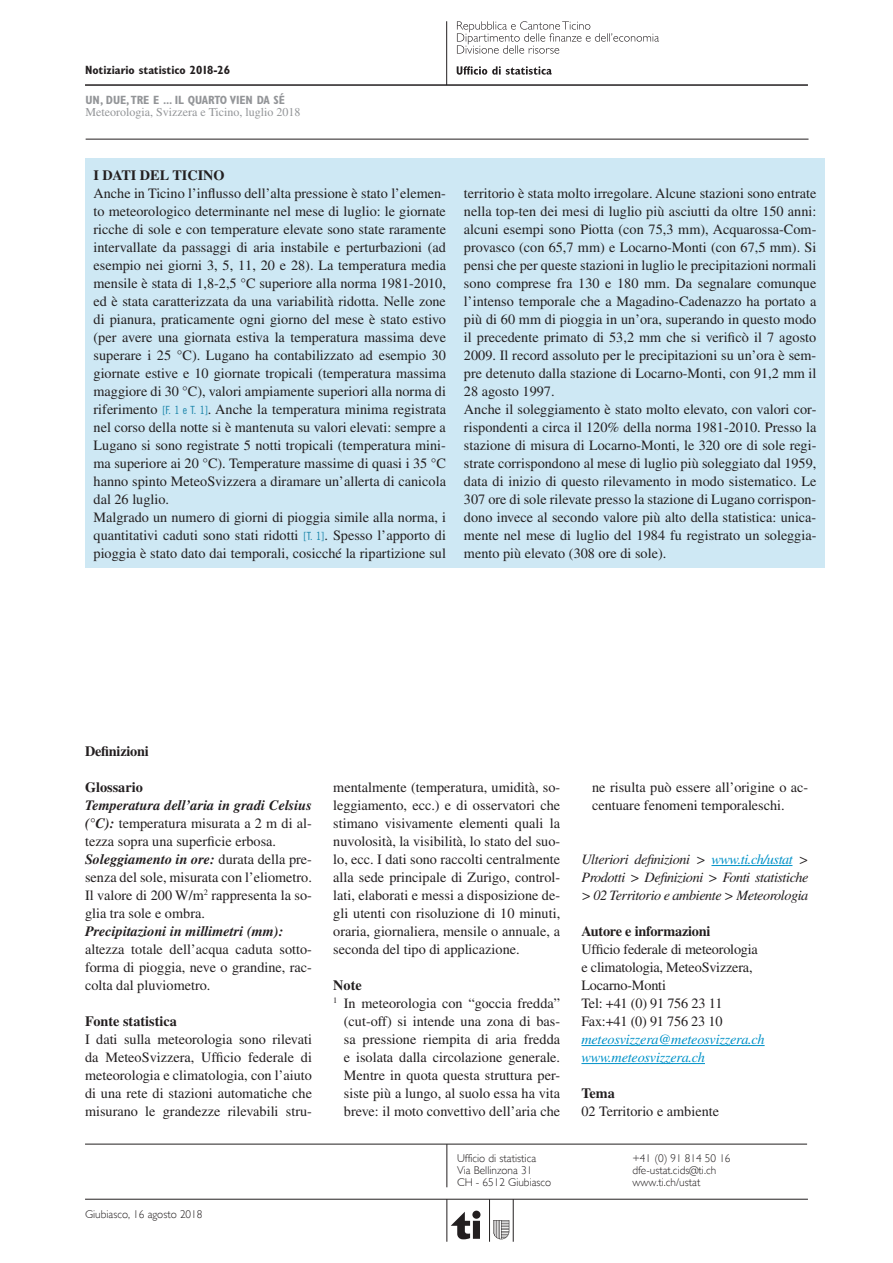
<style>
.page{position:relative;width:893px;height:1263px;background:#fff}
.page>*{position:absolute;margin:0;border:0;box-sizing:border-box;transform-origin:0 0}
.t1{font:14.25px/18px "Times LT Std";color:#231f20}
.t2{font:italic 14.25px/18px "Times LT Std";letter-spacing:-.03em;color:#231f20;text-align:justify}
.t3{font:700 14.25px "Times LT Std";color:#231f20}
.t4{font:italic 14.25px/18px "Times LT Std";letter-spacing:-.015em;color:#0092c8}
.t5{font:italic 700 14.25px "Times LT Std";color:#231f20}
.t6{font:12px "Times LT Std";color:#939598}
.t7{font:700 condensed 12px "Gill Sans MT Std";letter-spacing:-.01em;color:#939598}
.t8{font:700 condensed 12px "Gill Sans MT Std";color:#231f20}
.t9{font:300 11.25px/12px "Gill Sans";color:#231f20}
.s1{font-family:"Trade Gothic LT Std Cn 18";font-size:11.25px;color:#1a85aa}
.s2{font-weight:700;font-style:italic}
.s3{color:#0092c8}
</style>
<div class="page">
<svg style="left:493px;top:1220px;width:16px;height:19px"></svg>
<div style="left:472px;top:1210px;width:8px;height:9px;background:#231f20;border-radius:50%"></div>
<svg style="left:451px;top:1212px;width:19px;height:27px"></svg>
<div style="left:473px;top:1221px;width:7px;height:18px;background:#231f20"></div>
<hr style="left:85px;top:1144px;width:722px;height:1px;background:#231f20">
<hr style="left:85px;top:1199px;width:723px;height:1px;background:#231f20">
<hr style="left:447px;top:1199px;width:1px;height:43px;background:#231f20">
<hr style="left:489px;top:1199px;width:1px;height:43px;background:#231f20">
<hr style="left:513px;top:1199px;width:1px;height:43px;background:#231f20">
<hr style="left:447px;top:1144px;width:1px;height:43px;background:#231f20">
<svg style="left:457px;top:66px;width:95px;height:9px"></svg>
<svg style="left:457px;top:21px;width:202px;height:33px"></svg>
<hr style="left:85px;top:85px;width:723px;height:1px;background:#231f20">
<hr style="left:446px;top:21px;width:1px;height:64px;background:#231f20">
<hr style="left:86px;top:139px;width:722px;height:1px;background:#231f20">
<hr style="left:711px;top:865px;width:81px;height:1px;background:#0092c8">
<hr style="left:581px;top:1045px;width:184px;height:1px;background:#0092c8">
<hr style="left:581px;top:1063px;width:124px;height:1px;background:#0092c8">
<div style="left:85px;top:159px;width:740px;height:409px;background:#cee8f4"></div>
<p class="t8" style="left:85px;top:63px;width:146px">NOTIZIARIO STATISTICO 2018-26</p>
<p class="t7" style="left:86px;top:93px;width:201px">UN, DUE, TRE E ... IL QUARTO VIEN DA SÉ</p>
<p class="t6" style="left:86px;top:105px;width:217px">Meteorologia, Svizzera e Ticino, luglio 2018</p>
<p class="t3" style="left:94px;top:167px;width:133px">I DATI DEL TICINO</p>
<p class="t1" style="left:94px;top:184px;width:354px">Anche in Ticino l’influsso dell’alta pressione è stato l’elemen&shy;to meteorologico determinante nel mese di luglio: le giornate ricche di sole e con temperature elevate sono state raramente intervallate da passaggi di aria instabile e perturbazioni (ad esempio nei giorni 3, 5, 11, 20 e 28). La temperatura media mensile è stata di 1,8-2,5 °C superiore alla norma 1981-2010, ed è stata caratterizzata da una variabilità ridotta. Nelle zone di pianura, praticamente ogni giorno del mese è stato estivo (per avere una giornata estiva la temperatura massima deve superare i 25 °C). Lugano ha contabilizzato ad esempio 30 giornate estive e 10 giornate tropicali (temperatura massima maggiore di 30 °C), valori ampiamente superiori alla norma di riferimento <span class="s1">[F. 1 e T. 1]</span>. Anche la temperatura minima registrata nel corso della notte si è mantenuta su valori elevati: sempre a Lugano si sono registrate 5 notti tropicali (temperatura mini&shy;ma superiore ai 20 °C). Temperature massime di quasi i 35 °C hanno spinto MeteoSvizzera a diramare un’allerta di canicola dal 26 luglio.<br>Malgrado un numero di giorni di pioggia simile alla norma, i quantitativi caduti sono stati ridotti <span class="s1">[T. 1]</span>. Spesso l’apporto di pioggia è stato dato dai temporali, cosicché la ripartizione sul</p>
<p class="t1" style="left:464px;top:184px;width:354px">territorio è stata molto irregolare. Alcune stazioni sono entrate nella top-ten dei mesi di luglio più asciutti da oltre 150 anni: alcuni esempi sono Piotta (con 75,3 mm), Acquarossa-Com&shy;provasco (con 65,7 mm) e Locarno-Monti (con 67,5 mm). Si pensi che per queste stazioni in luglio le precipitazioni normali sono comprese fra 130 e 180 mm. Da segnalare comunque l’intenso temporale che a Magadino-Cadenazzo ha portato a più di 60 mm di pioggia in un’ora, superando in questo modo il precedente primato di 53,2 mm che si verificò il 7 agosto 2009. Il record assoluto per le precipitazioni su un’ora è sem&shy;pre detenuto dalla stazione di Locarno-Monti, con 91,2 mm il 28 agosto 1997.<br>Anche il soleggiamento è stato molto elevato, con valori cor&shy;rispondenti a circa il 120% della norma 1981-2010. Presso la stazione di misura di Locarno-Monti, le 320 ore di sole regi&shy;strate corrispondono al mese di luglio più soleggiato dal 1959, data di inizio di questo rilevamento in modo sistematico. Le 307 ore di sole rilevate presso la stazione di Lugano corrispon&shy;dono invece al secondo valore più alto della statistica: unica&shy;mente nel mese di luglio del 1984 fu registrato un soleggia&shy;mento più elevato (308 ore di sole).</p>
<p class="t3" style="left:85px;top:743px;width:65px">Definizioni</p>
<p class="t3" style="left:85px;top:779px;width:59px">Glossario</p>
<p class="t1" style="left:85px;top:796px;width:228px"><span class="s2">Temperatura dell’aria in gradi Celsius (°C):</span> temperatura misurata a 2 m di al&shy;tezza sopra una superficie erbosa.<br><span class="s2">Soleggiamento in ore:</span> durata della pre&shy;senza del sole, misurata con l’eliometro.<br>Il valore di 200 W/m<sup>2</sup> rappresenta la so&shy;glia tra sole e ombra.</p>
<p class="t5" style="left:85px;top:923px;width:200px">Precipitazioni in millimetri (mm):</p>
<p class="t1" style="left:85px;top:940px;width:228px;text-align:justify">altezza totale dell’acqua caduta sotto&shy;forma di pioggia, neve o grandine, rac&shy;colta dal pluviometro.</p>
<p class="t3" style="left:85px;top:1013px;width:93px">Fonte statistica</p>
<p class="t1" style="left:85px;top:1030px;width:228px;text-align:justify">I dati sulla meteorologia sono rilevati da MeteoSvizzera, Ufficio federale di meteorologia e climatologia, con l’aiuto di una rete di stazioni automatiche che misurano le grandezze rilevabili stru-</p>
<p class="t9" style="left:85px;top:1208px;width:119px">Giubiasco, 16 agosto 2018</p>
<p class="t1" style="left:333px;top:778px;width:228px;text-align:justify">mentalmente (temperatura, umidità, so&shy;leggiamento, ecc.) e di osservatori che stimano visivamente elementi quali la nuvolosità, la visibilità, lo stato del suo&shy;lo, ecc. I dati sono raccolti centralmente alla sede principale di Zurigo, control&shy;lati, elaborati e messi a disposizione de&shy;gli utenti con risoluzione di 10 minuti, oraria, giornaliera, mensile o annuale, a seconda del tipo di applicazione.</p>
<p class="t3" style="left:333px;top:977px;width:30px">Note</p>
<p class="t1" style="left:333px;top:994px;width:228px"><sup>1</sup> In meteorologia con “goccia fredda”</p>
<p class="t1" style="left:344px;top:1012px;width:218px">(cut-off) si intende una zona di bas-</p>
<p class="t1" style="left:344px;top:1030px;width:218px">sa pressione riempita di aria fredda</p>
<p class="t1" style="left:344px;top:1048px;width:218px">e isolata dalla circolazione generale.</p>
<p class="t1" style="left:344px;top:1066px;width:218px">Mentre in quota questa struttura per-</p>
<p class="t1" style="left:344px;top:1084px;width:218px">siste più a lungo, al suolo essa ha vita</p>
<p class="t1" style="left:344px;top:1102px;width:218px">breve: il moto convettivo dell’aria che</p>
<p class="t1" style="left:592px;top:778px;width:218px">ne risulta può essere all’origine o ac&shy;centuare fenomeni temporaleschi.</p>
<p class="t2" style="left:581px;top:850px;width:228px">Ulteriori definizioni &gt; <span class="s3">www.ti.ch/ustat</span> &gt; Prodotti &gt; Definizioni &gt; Fonti statistiche &gt; 02 Territorio e ambiente &gt; Meteorologia</p>
<p class="t3" style="left:581px;top:923px;width:130px">Autore e informazioni</p>
<p class="t1" style="left:581px;top:940px;width:178px">Ufficio federale di meteorologia e climatologia, MeteoSvizzera,<br>Locarno-Monti<br>Tel: +41 (0) 91 756 23 11<br>Fax:+41 (0) 91 756 23 10</p>
<p class="t4" style="left:581px;top:1030px;width:185px">meteosvizzera@meteosvizzera.ch www.meteosvizzera.ch</p>
<p class="t3" style="left:581px;top:1085px;width:35px">Tema</p>
<p class="t1" style="left:581px;top:1102px;width:139px">02 Territorio e ambiente</p>
<p class="t9" style="left:457px;top:1152px;width:96px">Ufficio di statistica<br>Via Bellinzona 31<br>CH - 6512 Giubiasco</p>
<p class="t9" style="left:632px;top:1152px;width:100px">+41 (0) 91 814 50 16 dfe-ustat.cids@ti.ch www.ti.ch/ustat</p>
</div>
